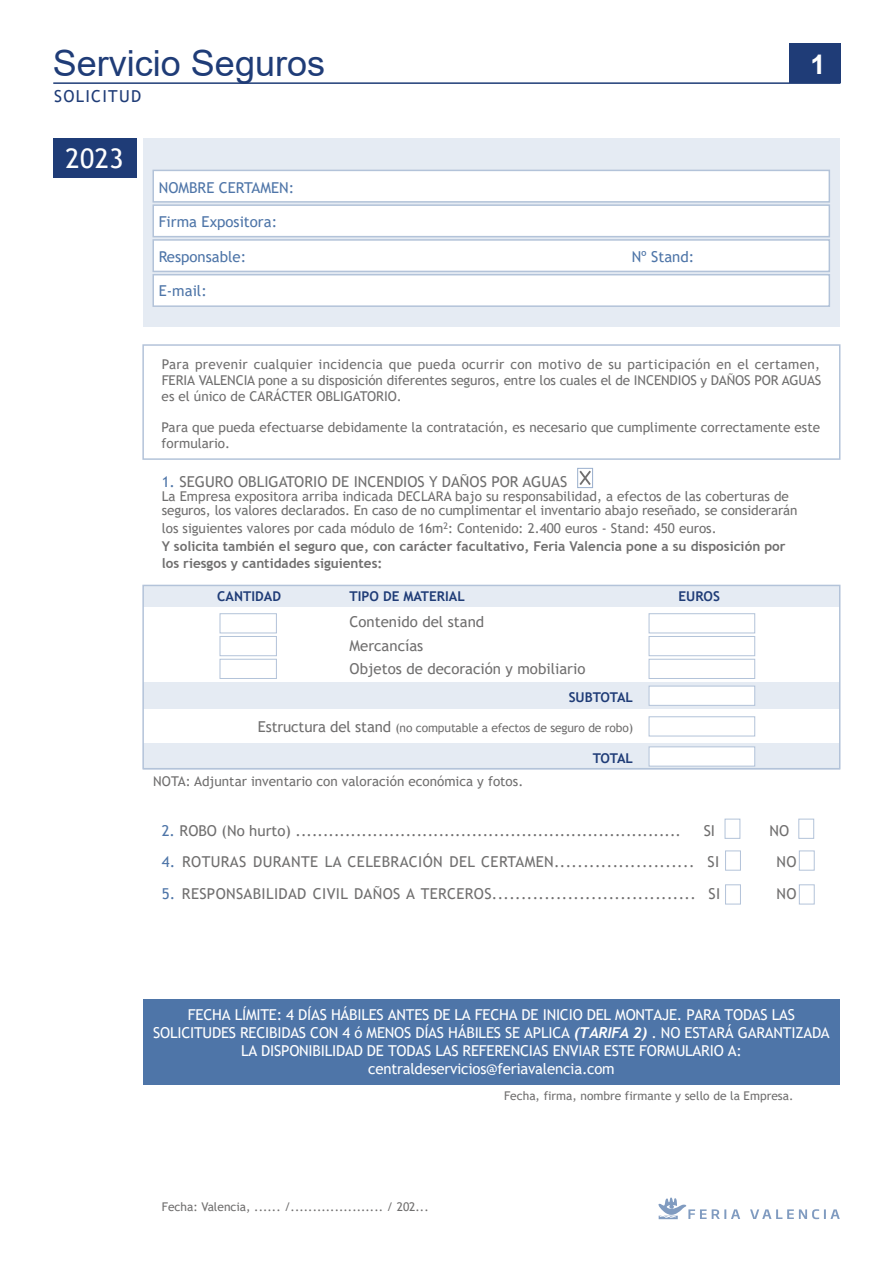
<style>
.page{position:relative;width:893px;height:1262px;background:#fff}
.page>*{position:absolute;margin:0;border:0;box-sizing:border-box;transform-origin:0 0}
.t1{font:36px "Arial";color:#1f3c77}
.t2{font:27px "Trebuchet MS";color:#fff}
.t3{font:700 27px "Arial";color:#fff}
.t4{font:16.5px "Trebuchet MS";letter-spacing:.075em;color:#1f3c77}
.t5{font:15px/18px "Trebuchet MS";letter-spacing:-.015em;color:#fff;text-align:center}
.t6{font:15px/23.5px "Trebuchet MS";color:#706f6f}
.t7{font:15px "Trebuchet MS";letter-spacing:.02em;color:#706f6f}
.t8{font:15px "Trebuchet MS";letter-spacing:.025em;color:#706f6f}
.t9{font:15px "Trebuchet MS";color:#4e75a8}
.t10{font:13.5px/15.8px "Trebuchet MS";color:#706f6f}
.t11{font:700 13.5px/17.7px "Trebuchet MS";color:#706f6f}
.t12{font:700 13.5px "Trebuchet MS";color:#1f3c77}
.t13{font:12px "Trebuchet MS";color:#706f6f}
.s1{color:#4e75a8}
.s2{font-weight:400}
.s3{font-size:15px}
.s4{font-family:"Trebuchet";font-weight:700;font-style:italic}
</style>
<div class="page">
<div style="left:142px;top:344px;width:698px;height:116px;background:#fff;border:2px solid #b3c3d9"></div>
<hr style="left:53px;top:82px;width:787px;height:2px;background:#1f3c77">
<div style="left:788px;top:44px;width:52px;height:39px;background:#1f3c77"></div>
<div style="left:724px;top:818px;width:16px;height:20px;border:1px solid #b3c3d9"></div>
<div style="left:577px;top:468px;width:16px;height:20px;border:1px solid #9aafcd"></div>
<div style="left:798px;top:818px;width:16px;height:20px;border:1px solid #b3c3d9"></div>
<div style="left:725px;top:850px;width:15px;height:20px;border:1px solid #b3c3d9"></div>
<div style="left:799px;top:850px;width:15px;height:20px;border:1px solid #b3c3d9"></div>
<div style="left:725px;top:884px;width:15px;height:20px;border:1px solid #b3c3d9"></div>
<div style="left:799px;top:884px;width:15px;height:20px;border:1px solid #b3c3d9"></div>
<svg style="left:577px;top:468px;width:16px;height:19px"></svg>
<div style="left:143px;top:743px;width:696px;height:27px;background:#e5ebf3"></div>
<div style="left:648px;top:746px;width:107px;height:20px;background:#fff;border:1px solid #b3c3d9"></div>
<div style="left:143px;top:683px;width:696px;height:26px;background:#e5ebf3"></div>
<div style="left:143px;top:586px;width:696px;height:21px;background:#e5ebf3"></div>
<div style="left:142px;top:584px;width:698px;height:185px;border:2px solid #b3c3d9"></div>
<div style="left:220px;top:613px;width:57px;height:20px;border:1px solid #b3c3d9"></div>
<div style="left:220px;top:636px;width:57px;height:20px;border:1px solid #b3c3d9"></div>
<div style="left:220px;top:659px;width:57px;height:20px;border:1px solid #b3c3d9"></div>
<div style="left:648px;top:613px;width:107px;height:20px;border:1px solid #b3c3d9"></div>
<div style="left:648px;top:636px;width:107px;height:20px;border:1px solid #b3c3d9"></div>
<div style="left:648px;top:659px;width:107px;height:20px;border:1px solid #b3c3d9"></div>
<div style="left:648px;top:685px;width:107px;height:20px;background:#fff;border:1px solid #b3c3d9"></div>
<div style="left:648px;top:716px;width:107px;height:20px;background:#fff;border:1px solid #b3c3d9"></div>
<div style="left:143px;top:138px;width:696px;height:189px;background:#e5ebf3"></div>
<div style="left:152px;top:170px;width:678px;height:33px;background:#fff;border:2px solid #b3c3d9"></div>
<div style="left:152px;top:204px;width:678px;height:33px;background:#fff;border:2px solid #b3c3d9"></div>
<div style="left:152px;top:239px;width:678px;height:33px;background:#fff;border:2px solid #b3c3d9"></div>
<div style="left:152px;top:274px;width:678px;height:33px;background:#fff;border:2px solid #b3c3d9"></div>
<div style="left:143px;top:999px;width:696px;height:86px;background:#4e75a8"></div>
<svg style="left:658px;top:1197px;width:82px;height:22px"></svg>
<svg style="left:750px;top:1209px;width:89px;height:10px"></svg>
<div style="left:53px;top:138px;width:84px;height:39px;background:#1f3c77"></div>
<h1 class="t1" style="left:53px;top:38px;width:274px">Servicio Seguros</h1>
<p class="t4" style="left:54px;top:86px;width:89px">SOLICITUD</p>
<h2 class="t2" style="left:66px;top:142px;width:60px">2023</h2>
<p class="t9" style="left:159px;top:178px;width:137px">NOMBRE CERTAMEN:</p>
<p class="t9" style="left:159px;top:212px;width:120px">Firma Expositora:</p>
<p class="t9" style="left:159px;top:247px;width:89px">Responsable:</p>
<p class="t9" style="left:631px;top:247px;width:64px">Nº Stand:</p>
<p class="t9" style="left:159px;top:281px;width:50px">E-mail:</p>
<h2 class="t3" style="left:810px;top:45px;width:17px">1</h2>
<p class="t10" style="left:162px;top:357px;width:661px;text-align:justify">Para prevenir cualquier incidencia que pueda ocurrir con motivo de su participación en el certamen, FERIA VALENCIA pone a su disposición diferentes seguros, entre los cuales el de INCENDIOS y DAÑOS POR AGUAS es el único de CARÁCTER OBLIGATORIO.</p>
<p class="t10" style="left:162px;top:419px;width:660px">Para que pueda efectuarse debidamente la contratación, es necesario que cumplimente correctamente este formulario.</p>
<p class="t6" style="left:162px;top:470px;width:407px"><span class="s1">1.</span> SEGURO OBLIGATORIO DE INCENDIOS Y DAÑOS POR AGUAS</p>
<p class="t10" style="left:162px;top:488px;width:637px;line-height:14.5px">La Empresa expositora arriba indicada DECLARA bajo su responsabilidad, a efectos de las coberturas de seguros, los valores declarados. En caso de no cumplimentar el inventario abajo reseñado, se considerarán</p>
<p class="t11" style="left:162px;top:519px;width:625px"><span class="s2">los siguientes valores por cada módulo de 16m</span><sup>2</sup><span class="s2">: Contenido: 2.400 euros - Stand: 450 euros.<br></span>Y solicita también el seguro que, con carácter facultativo, Feria Valencia pone a su disposición por los riesgos y cantidades siguientes:</p>
<p class="t12" style="left:217px;top:588px;width:65px">CANTIDAD</p>
<p class="t12" style="left:349px;top:588px;width:117px">TIPO DE MATERIAL</p>
<p class="t12" style="left:678px;top:588px;width:43px">EUROS</p>
<p class="t6" style="left:349px;top:610px;width:237px">Contenido del stand<br>Mercancías<br>Objetos de decoración y mobiliario</p>
<p class="t12" style="left:568px;top:688px;width:66px">SUBTOTAL</p>
<p class="t13" style="left:258px;top:720px;width:377px"><span class="s3">Estructura del stand</span> (no computable a efectos de seguro de robo)</p>
<p class="t10" style="left:153px;top:773px;width:371px">NOTA: Adjuntar inventario con valoración económica y fotos.</p>
<p class="t12" style="left:592px;top:749px;width:42px">TOTAL</p>
<p class="t6" style="left:162px;top:818px;width:521px"><span class="s1">2.</span> ROBO (No hurto) ......................................................................</p>
<p class="t6" style="left:703px;top:818px;width:13px">SI</p>
<p class="t6" style="left:769px;top:818px;width:21px">NO</p>
<p class="t8" style="left:162px;top:852px;width:559px"><span class="s1">4.</span> ROTURAS DURANTE LA CELEBRACIÓN DEL CERTAMEN........................ SI</p>
<p class="t6" style="left:776px;top:850px;width:22px">NO</p>
<p class="t7" style="left:162px;top:883px;width:560px"><span class="s1">5.</span> RESPONSABILIDAD CIVIL DAÑOS A TERCEROS................................... SI</p>
<p class="t6" style="left:776px;top:881px;width:22px">NO</p>
<p class="t5" style="left:153px;top:1005px;width:678px">FECHA LÍMITE: 4 DÍAS HÁBILES ANTES DE LA FECHA DE INICIO DEL MONTAJE. PARA TODAS LAS SOLICITUDES RECIBIDAS CON 4 ó MENOS DÍAS HÁBILES SE APLICA <span class="s4">(TARIFA 2)</span> . NO ESTARÁ GARANTIZADA LA DISPONIBILIDAD DE TODAS LAS REFERENCIAS ENVIAR ESTE FORMULARIO A: centraldeservicios@feriavalencia.com</p>
<p class="t13" style="left:162px;top:1199px;width:268px">Fecha: Valencia, ...... /..................... / 202...</p>
<p class="t13" style="left:504px;top:1088px;width:291px">Fecha, firma, nombre firmante y sello de la Empresa.</p>
</div>
